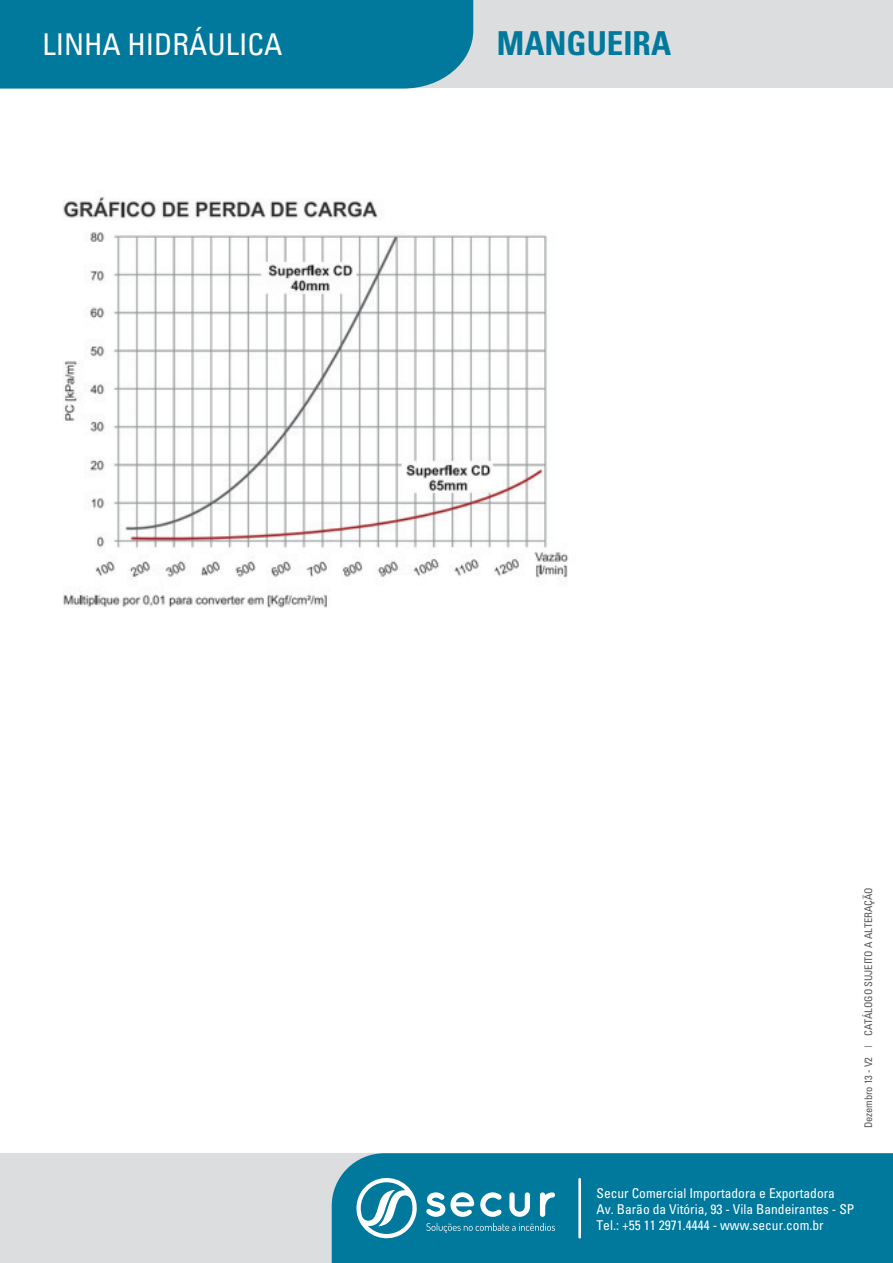
<style>
.page{position:relative;width:893px;height:1263px;background:#fff}
.page>*{position:absolute;margin:0;border:0;box-sizing:border-box;transform-origin:0 0}
.t1{font:700 condensed 33px "Univers";color:#00799c}
.t2{font:condensed 30px "Univers";color:#fff}
.t3{font:condensed 13.5px/16.2px "Univers";color:#fff}
.t4{font:condensed 10.5px "Univers";letter-spacing:-.01em;color:#57585a}
</style>
<div class="page">
<div style="left:0;top:1153px;width:893px;height:110px;background:#dcdddf"></div>
<div style="left:332px;top:1153px;width:561px;height:110px;background:#00799c"></div>
<svg style="left:354px;top:1174px;width:63px;height:68px;background:#4ea2ba"></svg>
<svg style="left:426px;top:1192px;width:129px;height:25px;background:#67afc4"></svg>
<svg style="left:426px;top:1223px;width:129px;height:10px"></svg>
<hr style="left:578px;top:1179px;width:3px;height:58px;background:#fff">
<div style="left:0;top:0;width:893px;height:88px;background:#dcdddf"></div>
<div style="left:0;top:0;width:473px;height:89px;background:#00799c"></div>
<img style="left:63px;top:196px;width:506px;height:412px">
<h2 class="t2" style="left:43px;top:26px;width:242px">LINHA HIDRÁULICA</h2>
<h1 class="t1" style="left:497px;top:23px;width:176px">MANGUEIRA</h1>
<p class="t4" style="left:862px;top:1128px;width:242px;rotate:-90deg">Dezembro 13 - V2 | CATÁLOGO SUJEITO A ALTERAÇÃO</p>
<p class="t3" style="left:596px;top:1184px;width:259px">Secur Comercial Importadora e Exportadora<br>Av. Barão da Vitória, 93 - Vila Bandeirantes - SP<br>Tel.: +55 11 2971.4444 - www.secur.com.br</p>
</div>
